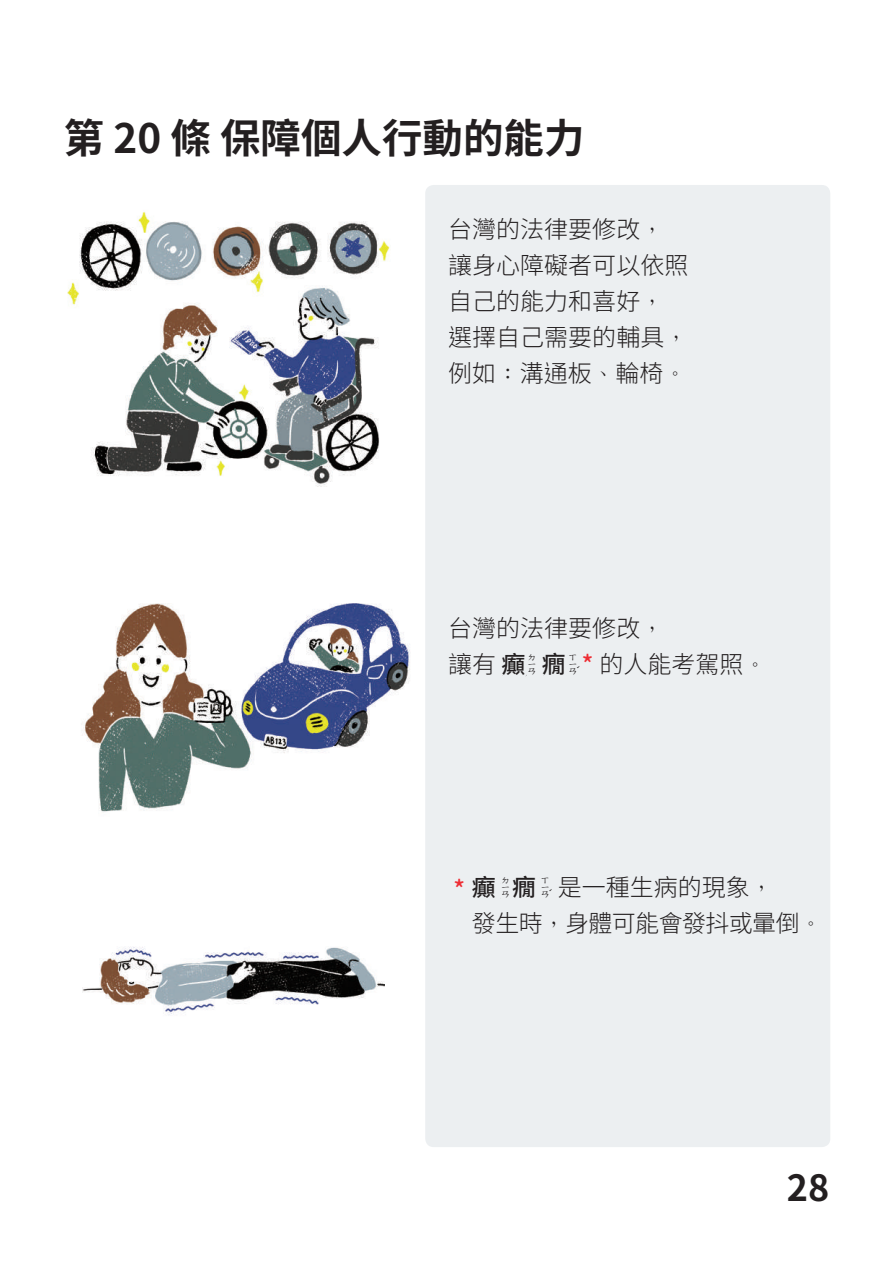
<style>
.page{position:relative;width:893px;height:1263px;background:#fff}
.page>*{position:absolute;margin:0;border:0;box-sizing:border-box;transform-origin:0 0}
.t1{font:700 40.5px "Noto Sans Hant";color:#231f20}
.t2{font:700 36px "Noto Sans Hant";color:#231f20}
.t3{font:25.5px "Han Wang Ming Medium Chu In";color:#231f20}
.t4{font:300 24px/36px "Noto Sans Hant";color:#231f20}
.t5{font:300 24px/36px "Noto Sans Hant";letter-spacing:-.025em;color:#231f20}
.t6{font:500 24px "Noto Sans Hant";color:#231f20}
.t7{font:500 24px "Noto Sans Hant";color:#ee2d34}
.s1{font-family:"Li Song Pro";font-weight:400;font-size:23.55px}
.s2{font-weight:500}
.s3{font-weight:500;color:#ee2d34}
.s4{font-family:"Han Wang Ming Medium Chu In";font-weight:400;font-size:25.5px}
</style>
<div class="page">
<div style="left:425px;top:185px;width:405px;height:962px;background:#eceff1;border-radius:9px"></div>
<img style="left:67px;top:212px;width:323px;height:274px">
<img style="left:82px;top:603px;width:328px;height:209px">
<img style="left:83px;top:947px;width:302px;height:68px">
<h1 class="t1" style="left:64px;top:115px;width:522px">第 20 條 保障個人行動的能力</h1>
<p class="t4" style="left:448px;top:212px;width:241px">台灣的法律要修改<span class="s1">，</span>讓身心障礙者可以依照自己的能力和喜好<span class="s1">，</span>選擇自己需要的輔具<span class="s1">，</span>例如<span class="s1">：</span>溝通板<span class="s1">、</span>輪椅<span class="s1">。</span></p>
<p class="t4" style="left:448px;top:611px;width:320px">台灣的法律要修改<span class="s1">，<br></span>讓有 <span class="s2">癲 癇</span> <span class="s3">*</span> 的人能考駕照<span class="s1">。</span></p>
<p class="t3" style="left:502px;top:651px;width:81px">癲癇</p>
<p class="t7" style="left:453px;top:876px;width:13px">*</p>
<p class="t5" style="left:472px;top:870px;width:352px"><span class="s4">癲</span><span class="s2">癇</span><span class="s4">癇</span> 是一種生病的現象<span class="s1">，<br></span>發生時<span class="s1">，</span>身體可能會發抖或暈倒<span class="s1">。</span></p>
<p class="t6" style="left:472px;top:874px;width:25px">癲</p>
<h2 class="t2" style="left:787px;top:1167px;width:44px">28</h2>
</div>
